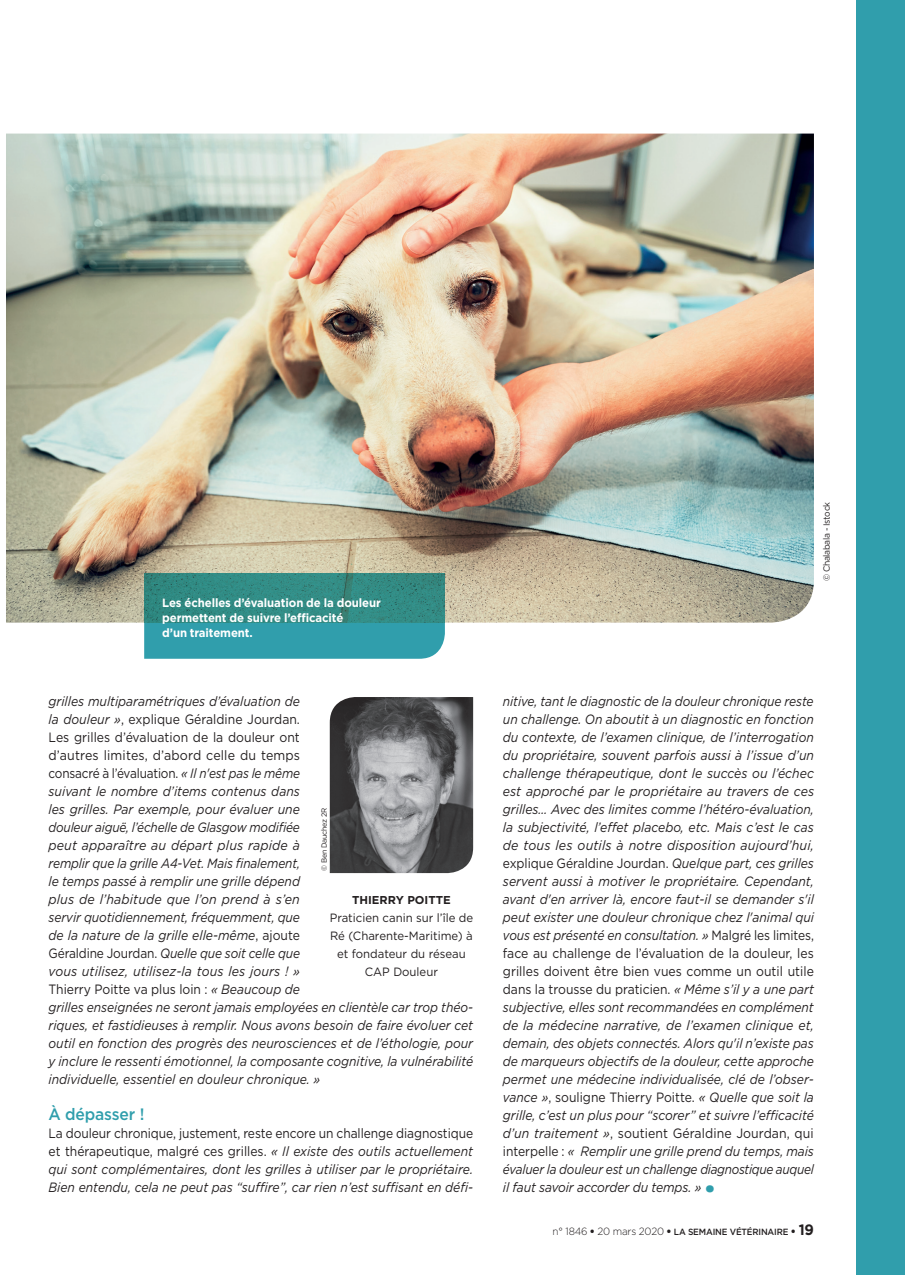
<style>
.page{position:relative;width:905px;height:1275px;background:#fff}
.page>*{position:absolute;margin:0;border:0;box-sizing:border-box;transform-origin:0 0}
.t1{font:500 16.5px "Gotham";letter-spacing:-.01em;color:#309eac;scale:.95 1}
.t2{font:italic 13.5px/18px "Gotham";color:#231f20;text-align:justify;scale:.89 1}
.t3{font:italic 13.5px/18px "Gotham";color:#231f20;scale:.9 1}
.t4{font:700 12px/15px "Gotham";letter-spacing:-.01em;color:#fff;scale:.95 1}
.t5{font:12px/18px "Gotham";color:#231f20;text-align:center;scale:.95 1}
.t6{font:700 11.4px "Gotham";color:#231f20}
.t7{font:500 9px "Gotham";letter-spacing:-.02em;color:#231f20;scale:.95 1}
.t8{font:9px "Gotham";letter-spacing:-.03em;color:#231f20;scale:.95 1}
.t9{font:7.5px "Gotham";letter-spacing:-.03em;color:#231f20;scale:.95 1}
.s1{font-style:normal}
.s2{font-family:"Decimal";font-weight:900;font-style:normal;font-size:9px;color:#309eac}
.s3{font-weight:300;font-size:10.5px}
.s4{font-weight:900;font-size:10.5px}
.s5{font-weight:700;font-size:15px}
</style>
<div class="page">
<div style="left:856px;top:0;width:49px;height:1275px;background:#309eac"></div>
<img style="left:6px;top:134px;width:808px;height:489px">
<div style="left:144px;top:623px;width:301px;height:36px;background:#309eac"></div>
<img style="left:144px;top:574px;width:301px;height:49px">
<img style="left:330px;top:697px;width:143px;height:176px">
<p class="t4" style="left:162px;top:595px;width:232px">Les échelles d’évaluation de la douleur permettent de suivre l’efficacité<br>d’un traitement.</p>
<p class="t3" style="left:49px;top:692px;width:473px">grilles multiparamétriques d’évaluation de<br>la douleur »<span class="s1">, explique Géraldine Jourdan.<br>Les grilles d’évaluation de la douleur ont<br>d’autres limites, d’abord celle du temps<br>consacré à l’évaluation.</span> « Il n'est pas le même<br>suivant le nombre d’items contenus dans<br>les grilles. Par exemple, pour évaluer une<br>douleur aiguë, l’échelle de Glasgow modifiée<br>peut apparaître au départ plus rapide à<br>remplir que la grille A4-Vet. Mais finalement,<br>le temps passé à remplir une grille dépend<br>plus de l’habitude que l’on prend à s’en<br>servir quotidiennement, fréquemment, que<br>de la nature de la grille elle-même<span class="s1">, ajoute<br>Géraldine Jourdan.</span> Quelle que soit celle que<br>vous utilisez, utilisez-la tous les jours ! »<br><span class="s1">Thierry Poitte va plus loin :</span> « Beaucoup de<br>grilles enseignées ne seront jamais employées en clientèle car trop théo&shy;riques, et fastidieuses à remplir. Nous avons besoin de faire évoluer cet outil en fonction des progrès des neurosciences et de l’éthologie, pour y inclure le ressenti émotionnel, la composante cognitive, la vulnérabilité individuelle, essentiel en douleur chronique. »</p>
<p class="t1" style="left:49px;top:1104px;width:102px">À dépasser !</p>
<p class="t3" style="left:49px;top:1124px;width:473px;text-align:justify"><span class="s1">La douleur chronique, justement, reste encore un challenge diagnostique et thérapeutique, malgré ces grilles.</span> « Il existe des outils actuellement qui sont complémentaires, dont les grilles à utiliser par le propriétaire.<br>Bien entendu, cela ne peut pas “suffire”, car rien n’est suffisant en défi-</p>
<p class="t9" style="left:319px;top:870px;width:67px;rotate:-90deg">© Ben Dauchez 2R</p>
<p class="t6" style="left:352px;top:893px;width:100px">THIERRY POITTE</p>
<p class="t5" style="left:330px;top:909px;width:152px">Praticien canin sur l’île de<br>Ré (Charente-Maritime) à et fondateur du réseau<br>CAP Douleur</p>
<p class="t8" style="left:821px;top:581px;width:85px;rotate:-90deg">© Chalabala - Istock</p>
<p class="t2" style="left:503px;top:692px;width:351px">nitive, tant le diagnostic de la douleur chronique reste un challenge. On aboutit à un diagnostic en fonction du contexte, de l’examen clinique, de l’interrogation du propriétaire, souvent parfois aussi à l’issue d’un challenge thérapeutique, dont le succès ou l’échec est approché par le propriétaire au travers de ces grilles… Avec des limites comme l’hétéro-évaluation, la subjectivité, l’effet placebo, etc. Mais c’est le cas de tous les outils à notre disposition aujourd’hui, <span class="s1">explique Géraldine Jourdan.</span> Quelque part, ces grilles servent aussi à motiver le propriétaire. Cependant, avant d'en arriver là, encore faut-il se demander s'il peut exister une douleur chronique chez l'animal qui vous est présenté en consultation. » <span class="s1">Malgré les limites, face au challenge de l’évaluation de la douleur, les grilles doivent être bien vues comme un outil utile dans la trousse du praticien.</span> « Même s’il y a une part subjective, elles sont recommandées en complément de la médecine narrative, de l’examen clinique et, demain, des objets connectés. Alors qu'il n’existe pas de marqueurs objectifs de la douleur, cette approche permet une médecine individualisée, clé de l’obser&shy;vance »<span class="s1">, souligne Thierry Poitte.</span> « Quelle que soit la grille, c’est un plus pour “scorer” et suivre l’efficacité d’un traitement »<span class="s1">, soutient Géraldine Jourdan, qui interpelle :</span> « Remplir une grille prend du temps, mais évaluer la douleur est un challenge diagnostique auquel il faut savoir accorder du temps. » <span class="s2">○</span></p>
<p class="t7" style="left:553px;top:1226px;width:277px"><span class="s3">n° 1846</span> <span class="s4">•</span> <span class="s3">20 mars 2020</span> <span class="s4">•</span> LA SEMAINE VÉTÉRINAIRE <span class="s4">•</span> <span class="s5">19</span></p>
</div>
